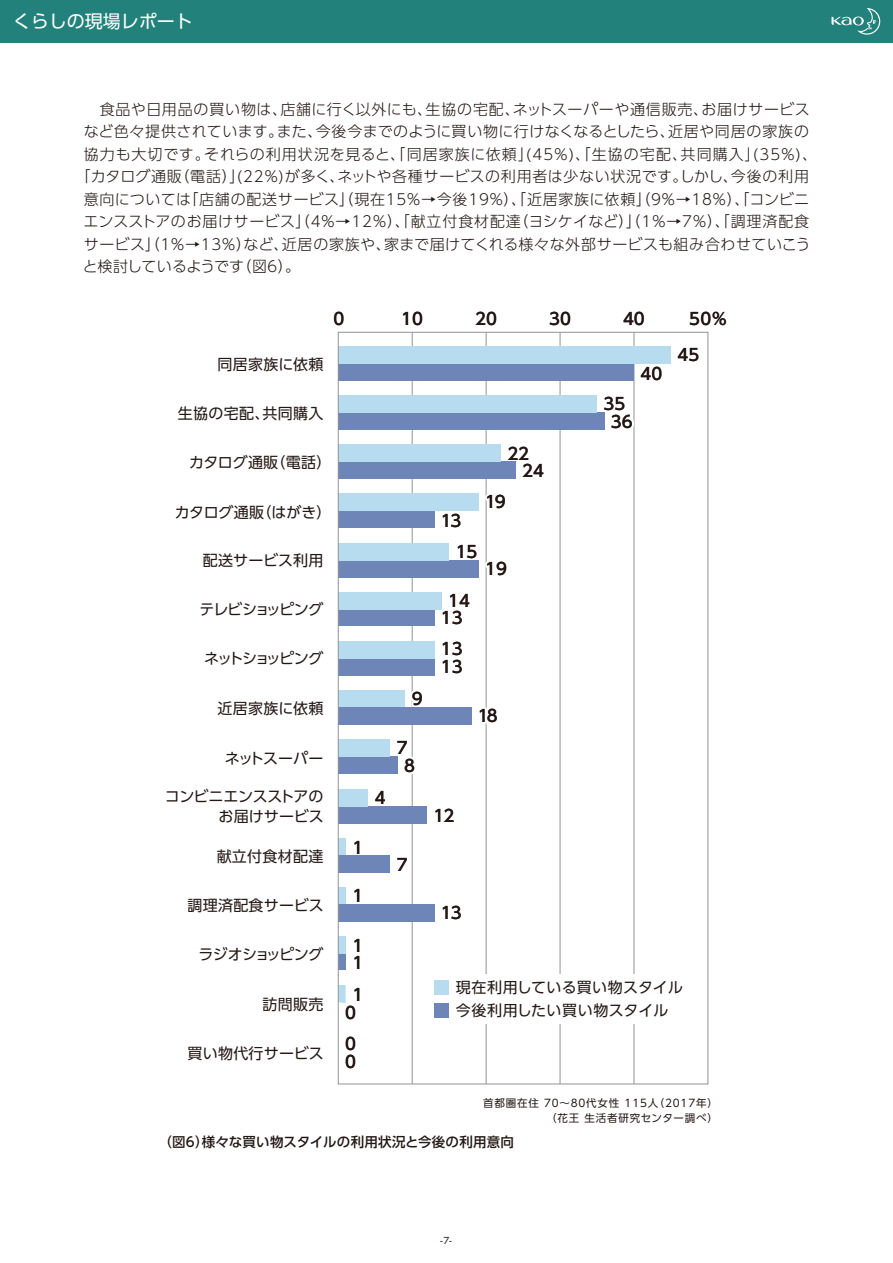
<style>
.page{position:relative;width:893px;height:1263px;background:#fff}
.page>*{position:absolute;margin:0;border:0;box-sizing:border-box;transform-origin:0 0}
.t1{font:18px "UD Shin Go Pro";color:#fff}
.t2{font:500 16.5px/17.5px "UD Shin Go Pro";color:#231815;text-align:center}
.t3{font:300 15px "UD Shin Go Pro";letter-spacing:.04em;color:#231815}
.t4{font:15px "UD Shin Go Pro";letter-spacing:.005em;color:#231815}
.t5{font:300 15px "UD Shin Go Pro";letter-spacing:.07em;color:#231815}
.t6{font:300 15px "UD Shin Go Pro";letter-spacing:.02em;color:#231815}
.t7{font:15px/22.8px "UD Shin Go Pro";letter-spacing:.025em;color:#231815}
.t8{font:15px/19.5px "UD Shin Go Pro";letter-spacing:-.015em;color:#231815;text-align:right}
.t9{font:300 15px "UD Shin Go Pro";letter-spacing:-.045em;color:#231815}
.t10{font:15px "UD Shin Go Pro";letter-spacing:-.04em;color:#231815}
.t11{font:15px "UD Shin Go Pro";letter-spacing:-.07em;color:#231815}
.t12{font:15px "UD Shin Go Pro";letter-spacing:-.12em;color:#231815}
.t13{font:500 13.5px "UD Shin Go Pro";letter-spacing:.02em;color:#231815}
.t14{font:10.5px/15px "UD Shin Go Pro";letter-spacing:.08em;color:#231815;text-align:right}
.t15{font:9px "UD Shin Go Pro";color:#231815}
</style>
<div class="page">
<hr style="left:486px;top:332px;width:1px;height:752px;background:#939394">
<hr style="left:634px;top:332px;width:1px;height:752px;background:#939394">
<hr style="left:560px;top:332px;width:1px;height:752px;background:#939394">
<hr style="left:412px;top:332px;width:1px;height:752px;background:#939394">
<div style="left:338px;top:609px;width:96px;height:17px;background:#6e85b7"></div>
<div style="left:338px;top:592px;width:104px;height:17px;background:#b7dbef"></div>
<div style="left:338px;top:658px;width:96px;height:17px;background:#6e85b7"></div>
<div style="left:338px;top:641px;width:96px;height:17px;background:#b7dbef"></div>
<div style="left:338px;top:757px;width:59px;height:17px;background:#6e85b7"></div>
<div style="left:338px;top:739px;width:52px;height:17px;background:#b7dbef"></div>
<svg style="left:390px;top:736px;width:23px;height:41px"></svg>
<div style="left:338px;top:806px;width:89px;height:17px;background:#6e85b7"></div>
<div style="left:338px;top:789px;width:30px;height:17px;background:#b7dbef"></div>
<div style="left:338px;top:953px;width:8px;height:17px;background:#6e85b7"></div>
<div style="left:338px;top:937px;width:8px;height:17px;background:#b7dbef"></div>
<svg style="left:340px;top:985px;width:6px;height:19px"></svg>
<div style="left:338px;top:364px;width:296px;height:17px;background:#6e85b7"></div>
<div style="left:338px;top:347px;width:333px;height:17px;background:#b7dbef"></div>
<svg style="left:452px;top:538px;width:35px;height:42px"></svg>
<div style="left:338px;top:560px;width:141px;height:17px;background:#6e85b7"></div>
<div style="left:338px;top:543px;width:111px;height:17px;background:#b7dbef"></div>
<svg style="left:485px;top:489px;width:2px;height:24px"></svg>
<div style="left:338px;top:511px;width:96px;height:17px;background:#6e85b7"></div>
<div style="left:338px;top:494px;width:141px;height:17px;background:#b7dbef"></div>
<svg style="left:497px;top:444px;width:19px;height:18px"></svg>
<div style="left:338px;top:462px;width:178px;height:17px;background:#6e85b7"></div>
<div style="left:338px;top:445px;width:163px;height:17px;background:#b7dbef"></div>
<svg style="left:598px;top:392px;width:37px;height:44px"></svg>
<div style="left:338px;top:412px;width:266px;height:17px;background:#6e85b7"></div>
<div style="left:338px;top:395px;width:259px;height:17px;background:#b7dbef"></div>
<div style="left:428px;top:974px;width:265px;height:50px;background:#fff"></div>
<div style="left:434px;top:981px;width:15px;height:14px;background:#b7dbef"></div>
<div style="left:434px;top:1003px;width:15px;height:15px;background:#6e85b7"></div>
<div style="left:338px;top:839px;width:8px;height:17px;background:#b7dbef"></div>
<svg style="left:411px;top:853px;width:2px;height:22px"></svg>
<div style="left:338px;top:855px;width:52px;height:17px;background:#6e85b7"></div>
<div style="left:338px;top:887px;width:8px;height:17px;background:#b7dbef"></div>
<div style="left:338px;top:904px;width:96px;height:17px;background:#6e85b7"></div>
<div style="left:338px;top:690px;width:67px;height:17px;background:#b7dbef"></div>
<svg style="left:411px;top:686px;width:2px;height:21px"></svg>
<svg style="left:485px;top:703px;width:2px;height:24px"></svg>
<div style="left:338px;top:707px;width:133px;height:17px;background:#6e85b7"></div>
<div style="left:0;top:0;width:893px;height:42px;background:#22827b"></div>
<svg style="left:831px;top:8px;width:49px;height:27px"></svg>
<p class="t1" style="left:13px;top:7px;width:182px">くらしの現場レポート</p>
<p class="t3" style="left:84px;top:97px;width:727px">　食品や日用品の買い物は、店舗に行く以外にも、生協の宅配、ネットスーパーや通信販売、お届けサービス</p>
<p class="t6" style="left:84px;top:119px;width:727px">など色々提供されています。また、今後今までのように買い物に行けなくなるとしたら、近居や同居の家族の</p>
<p class="t5" style="left:84px;top:142px;width:735px">協力も大切です。それらの利用状況を見ると、「同居家族に依頼」(45％)、「生協の宅配、共同購入」(35％)、</p>
<p class="t3" style="left:76px;top:164px;width:735px">「カタログ通販（電話）」(22％)が多く、ネットや各種サービスの利用者は少ない状況です。しかし、今後の利用</p>
<p class="t3" style="left:84px;top:187px;width:727px">意向については「店舗の配送サービス」（現在15％→今後19％）、「近居家族に依頼」（9％→18％）、「コンビニ</p>
<p class="t3" style="left:84px;top:209px;width:727px">エンスストアのお届けサービス」（4％→12％）、「献立付食材配達（ヨシケイなど）」（1％→7％）、「調理済配食</p>
<p class="t3" style="left:84px;top:232px;width:728px">サービス」（1％→13％）など、近居の家族や、家まで届けてくれる様々な外部サービスも組み合わせていこう</p>
<p class="t9" style="left:83px;top:254px;width:219px">と検討しているようです（図６）。</p>
<p class="t4" style="left:218px;top:352px;width:107px">同居家族に依頼</p>
<p class="t4" style="left:178px;top:401px;width:147px">生協の宅配、共同購入</p>
<p class="t4" style="left:189px;top:450px;width:144px">カタログ通販（電話）</p>
<p class="t4" style="left:175px;top:500px;width:158px">カタログ通販（はがき）</p>
<p class="t4" style="left:203px;top:549px;width:122px">配送サービス利用</p>
<p class="t2" style="left:333px;top:310px;width:12px">0</p>
<p class="t2" style="left:401px;top:310px;width:23px">10</p>
<p class="t2" style="left:475px;top:310px;width:23px">20</p>
<p class="t2" style="left:549px;top:310px;width:23px">30</p>
<p class="t2" style="left:623px;top:310px;width:23px">40</p>
<p class="t2" style="left:689px;top:310px;width:39px">50%</p>
<p class="t2" style="left:441px;top:511px;width:22px">13</p>
<p class="t2" style="left:456px;top:542px;width:23px">15</p>
<p class="t2" style="left:522px;top:444px;width:23px;text-align:left;text-indent:-15px">22<br>24</p>
<p class="t2" style="left:485px;top:493px;width:22px">19</p>
<p class="t2" style="left:485px;top:560px;width:23px">19</p>
<p class="t2" style="left:603px;top:395px;width:31px">35<br>36</p>
<p class="t2" style="left:640px;top:364px;width:23px">40</p>
<p class="t2" style="left:677px;top:345px;width:23px">45</p>
<p class="t11" style="left:199px;top:597px;width:126px">テレビショッピング</p>
<p class="t2" style="left:441px;top:592px;width:31px;line-height:17.1px">14<br>13</p>
<p class="t12" style="left:204px;top:647px;width:121px">ネットショッピング</p>
<p class="t2" style="left:441px;top:640px;width:23px;text-align:left">13<br>13</p>
<p class="t4" style="left:218px;top:696px;width:107px">近居家族に依頼</p>
<p class="t2" style="left:412px;top:690px;width:12px">9</p>
<p class="t10" style="left:225px;top:746px;width:100px">ネットスーパー</p>
<p class="t2" style="left:397px;top:738px;width:20px;line-height:18px">7<br>8</p>
<p class="t8" style="left:165px;top:786px;width:160px">コンビニエンスストアのお届けサービス</p>
<p class="t2" style="left:375px;top:788px;width:12px">4</p>
<p class="t4" style="left:217px;top:844px;width:108px">献立付食材配達</p>
<p class="t4" style="left:187px;top:893px;width:138px">調理済配食サービス</p>
<p class="t2" style="left:353px;top:838px;width:12px">1</p>
<p class="t2" style="left:353px;top:886px;width:12px">1</p>
<p class="t2" style="left:397px;top:855px;width:12px">7</p>
<p class="t2" style="left:434px;top:806px;width:22px">12</p>
<p class="t2" style="left:441px;top:903px;width:22px">13</p>
<p class="t2" style="left:478px;top:707px;width:21px">18</p>
<p class="t10" style="left:198px;top:942px;width:127px">ラジオショッピング</p>
<p class="t2" style="left:353px;top:936px;width:12px;text-align:left">1<br>1</p>
<p class="t4" style="left:263px;top:992px;width:62px">訪問販売</p>
<p class="t2" style="left:345px;top:985px;width:20px;line-height:18px">1<br>0</p>
<p class="t4" style="left:187px;top:1041px;width:138px">買い物代行サービス</p>
<p class="t2" style="left:345px;top:1034px;width:12px;line-height:18.3px;text-align:left">0<br>0</p>
<p class="t7" style="left:456px;top:976px;width:229px">現在利用している買い物スタイル今後利用したい買い物スタイル</p>
<p class="t14" style="left:483px;top:1095px;width:236px">首都圏在住 70～80代女性 115人（2017年）（花王 生活者研究センター調べ）</p>
<p class="t13" style="left:158px;top:1131px;width:357px">（図6）様々な買い物スタイルの利用状況と今後の利用意向</p>
<p class="t15" style="left:440px;top:1233px;width:14px">-7-</p>
</div>
